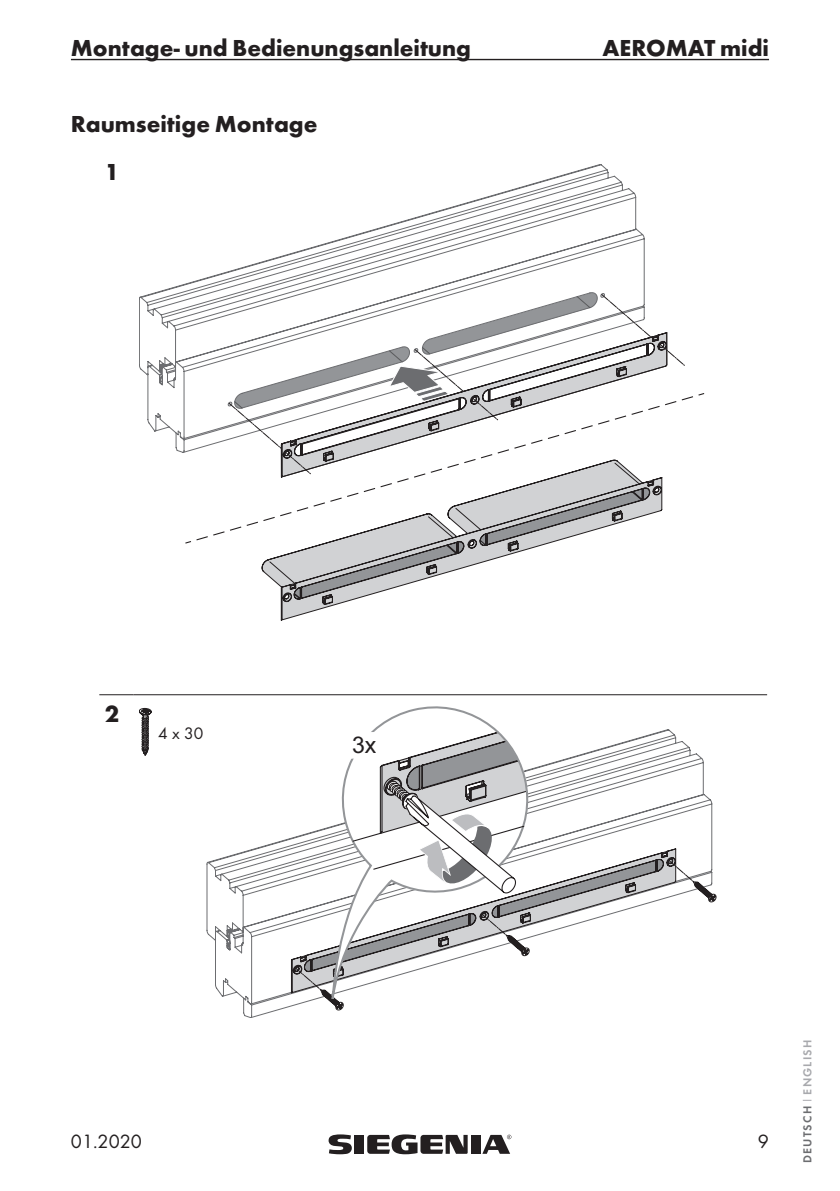
<style>
.page{position:relative;width:840px;height:1191px;background:#fff}
.page>*{position:absolute;margin:0;border:0;box-sizing:border-box;transform-origin:0 0}
.t1{font:700 24px/47.6px "Futura";color:#231f20}
.t2{font:23px "Arial";color:#231f20}
.t3{font:20px "Futura Boo";color:#231f20}
.t4{font:17.2px "Futura Boo";color:#231f20}
.t5{font:12px "Futura Dem";letter-spacing:.1em;color:#6c6d70}
.s1{color:#a8a9ad}
</style>
<div class="page">
<hr style="left:71px;top:59px;width:697px;height:1px;background:#231f20">
<svg style="left:351px;top:1134px;width:159px;height:20px"></svg>
<div style="left:354px;top:1134px;width:10px;height:19px;background:#231f20"></div>
<svg style="left:328px;top:1134px;width:23px;height:20px"></svg>
<div style="left:470px;top:1134px;width:10px;height:19px;background:#231f20"></div>
<svg style="left:367px;top:1134px;width:100px;height:20px"></svg>
<svg style="left:482px;top:1134px;width:29px;height:19px"></svg>
<hr style="left:99px;top:694px;width:34px;height:1px;background:#231f20">
<hr style="left:133px;top:694px;width:633px;height:1px;background:#231f20">
<svg style="left:261px;top:559px;width:147px;height:61px"></svg>
<svg style="left:269px;top:542px;width:285px;height:42px"></svg>
<svg style="left:196px;top:396px;width:497px;height:146px"></svg>
<svg style="left:185px;top:541px;width:6px;height:3px"></svg>
<svg style="left:139px;top:164px;width:505px;height:289px"></svg>
<svg style="left:227px;top:292px;width:419px;height:164px"></svg>
<svg style="left:280px;top:332px;width:387px;height:146px"></svg>
<svg style="left:285px;top:343px;width:399px;height:131px"></svg>
<svg style="left:206px;top:729px;width:465px;height:289px"></svg>
<svg style="left:290px;top:848px;width:381px;height:162px"></svg>
<svg style="left:139px;top:708px;width:12px;height:48px"></svg>
<svg style="left:330px;top:706px;width:206px;height:312px"></svg>
<svg style="left:295px;top:731px;width:421px;height:259px"></svg>
<p class="t1" style="left:71px;top:23px;width:401px">Montage- und Bedienungsanleitung</p>
<p class="t1" style="left:602px;top:23px;width:168px">AEROMAT midi</p>
<p class="t1" style="left:105px;top:100px;width:214px;text-indent:-34px">Raumseitige Montage<br>1</p>
<p class="t1" style="left:105px;top:690px;width:16px">2</p>
<p class="t4" style="left:158px;top:723px;width:46px">4 x 30</p>
<p class="t2" style="left:352px;top:730px;width:26px">3x</p>
<p class="t3" style="left:71px;top:1129px;width:72px">01.2020</p>
<p class="t3" style="left:757px;top:1129px;width:13px">9</p>
<p class="t5" style="left:798px;top:1162px;width:125px;rotate:-90deg">DEUTSCH <span class="s1">ENGLISH</span></p>
</div>
